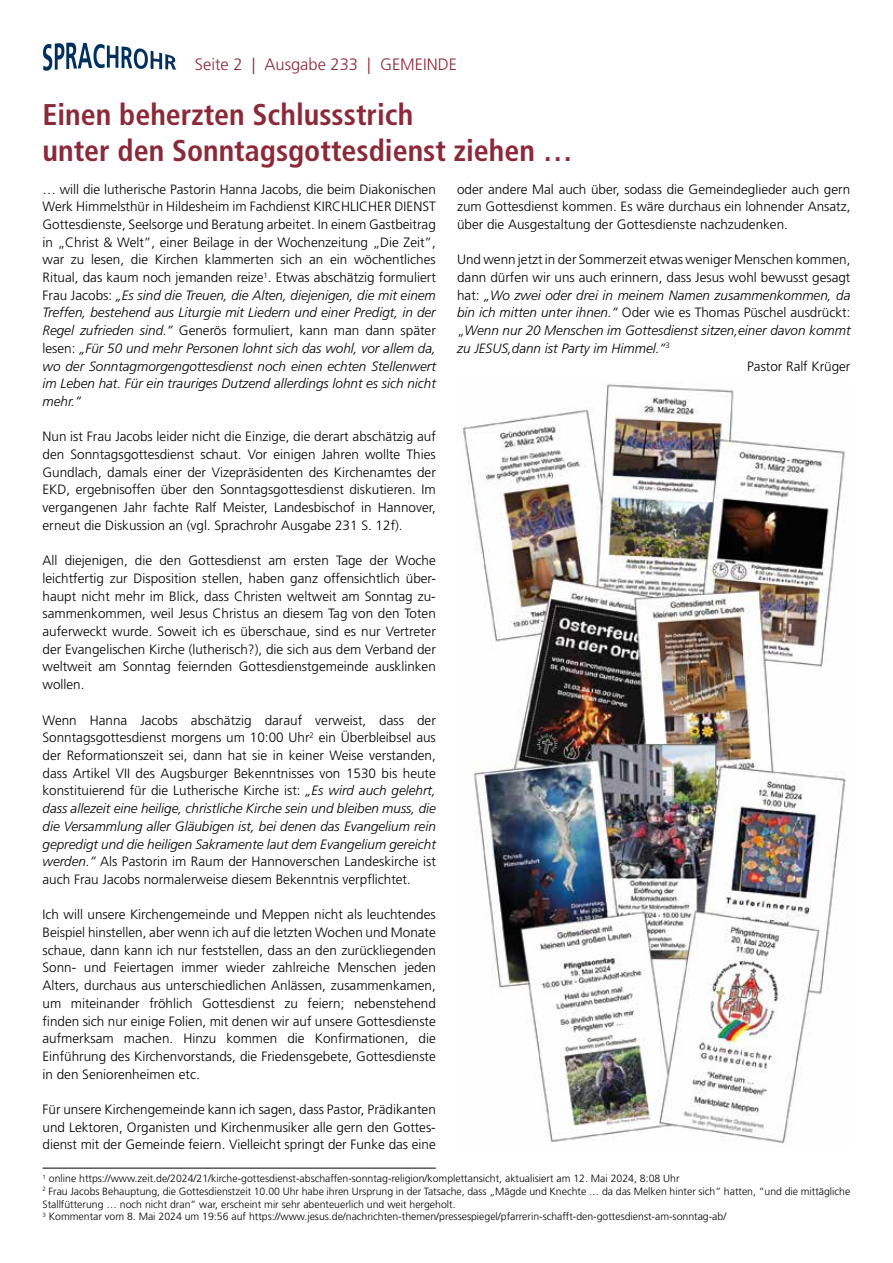
<style>
.page{position:relative;width:893px;height:1263px;background:#fff}
.page>*{position:absolute;margin:0;border:0;box-sizing:border-box;transform-origin:0 0}
.t1{font:700 condensed 30px/36px "Frutiger LT Pro";color:#8b2939}
.t2{font:300 16.5px "Frutiger LT Pro";color:#8b2939}
.t3{font:300 13.5px/17.7px "Frutiger LT Pro";color:#000;text-align:justify}
.t4{font:italic 300 13.5px "Frutiger LT Pro";color:#000}
.t5{font:300 10.5px/12.6px "Frutiger LT Pro";color:#000}
.s1{font-style:normal}
.s2{font-style:italic}
</style>
<div class="page">
<svg style="left:43px;top:43px;width:133px;height:28px"></svg>
<img style="left:458px;top:384px;width:388px;height:760px">
<hr style="left:43px;top:1168px;width:393px;height:1px;background:#000">
<p class="t2" style="left:195px;top:55px;width:264px">Seite 2 | Ausgabe 233 | GEMEINDE</p>
<h1 class="t1" style="left:43px;top:96px;width:532px">Einen beherzten Schlussstrich<br>unter den Sonntagsgottesdienst ziehen …</h1>
<p class="t3" style="left:457px;top:180px;width:395px">oder andere Mal auch über, sodass die Gemeindeglieder auch gern zum Gottesdienst kommen. Es wäre durchaus ein lohnender Ansatz, über die Ausgestaltung der Gottesdienste nachzudenken.</p>
<p class="t3" style="left:457px;top:251px;width:395px">Und wenn jetzt in der Sommerzeit etwas weniger Menschen kommen,</p>
<p class="t3" style="left:457px;top:269px;width:395px">dann dürfen wir uns auch erinnern, dass Jesus wohl bewusst gesagt</p>
<p class="t4" style="left:457px;top:287px;width:395px"><span class="s1">hat:</span> „Wo zwei oder drei in meinem Namen zusammenkommen, da</p>
<p class="t3" style="left:457px;top:304px;width:395px"><span class="s2">bin ich mitten unter ihnen.”</span> Oder wie es Thomas Püschel ausdrückt:</p>
<p class="t4" style="left:457px;top:323px;width:395px"><span class="s1">„</span>Wenn nur 20 Menschen im Gottesdienst sitzen,einer davon kommt</p>
<p class="t4" style="left:457px;top:340px;width:214px">zu JESUS,dann ist Party im Himmel.”<sup>3</sup></p>
<p class="t3" style="left:747px;top:357px;width:105px">Pastor Ralf Krüger</p>
<p class="t3" style="left:43px;top:180px;width:395px">… will die lutherische Pastorin Hanna Jacobs, die beim Diakonischen Werk Himmelsthür in Hildesheim im Fachdienst KIRCHLICHER DIENST Gottesdienste, Seelsorge und Beratung arbeitet. In einem Gastbeitrag in „Christ &amp; Welt”, einer Beilage in der Wochenzeitung „Die Zeit”, war zu lesen, die Kirchen klammerten sich an ein wöchentliches Ritual, das kaum noch jemanden reize<sup>1</sup>. Etwas abschätzig formuliert Frau Jacobs: <span class="s2">„Es sind die Treuen, die Alten, diejenigen, die mit einem Treffen, bestehend aus Liturgie mit Liedern und einer Predigt, in der Regel zufrieden sind.”</span> Generös formuliert, kann man dann später lesen: <span class="s2">„Für 50 und mehr Personen lohnt sich das wohl, vor allem da, wo der Sonntagmorgengottesdienst noch einen echten Stellenwert im Leben hat. Für ein trauriges Dutzend allerdings lohnt es sich nicht mehr.”</span></p>
<p class="t3" style="left:43px;top:428px;width:395px">Nun ist Frau Jacobs leider nicht die Einzige, die derart abschätzig auf den Sonntagsgottesdienst schaut. Vor einigen Jahren wollte Thies Gundlach, damals einer der Vizepräsidenten des Kirchenamtes der EKD, ergebnisoffen über den Sonntagsgottesdienst diskutieren. Im vergangenen Jahr fachte Ralf Meister, Landesbischof in Hannover, erneut die Diskussion an (vgl. Sprachrohr Ausgabe 231 S. 12f).</p>
<p class="t3" style="left:43px;top:552px;width:395px">All diejenigen, die den Gottesdienst am ersten Tage der Woche leichtfertig zur Disposition stellen, haben ganz offensichtlich über&shy;haupt nicht mehr im Blick, dass Christen weltweit am Sonntag zu&shy;sammenkommen, weil Jesus Christus an diesem Tag von den Toten auferweckt wurde. Soweit ich es überschaue, sind es nur Vertreter der Evangelischen Kirche (lutherisch?), die sich aus dem Verband der weltweit am Sonntag feiernden Gottesdienstgemeinde ausklinken wollen.</p>
<p class="t3" style="left:43px;top:711px;width:395px">Wenn Hanna Jacobs abschätzig darauf verweist, dass der Sonntagsgottesdienst morgens um 10:00 Uhr<sup>2</sup> ein Überbleibsel aus der Reformationszeit sei, dann hat sie in keiner Weise verstanden, dass Artikel VII des Augsburger Bekenntnisses von 1530 bis heute konstituierend für die Lutherische Kirche ist: <span class="s2">„Es wird auch gelehrt, dass allezeit eine heilige, christliche Kirche sein und bleiben muss, die die Versammlung aller Gläubigen ist, bei denen das Evangelium rein gepredigt und die heiligen Sakramente laut dem Evangelium gereicht werden.”</span> Als Pastorin im Raum der Hannoverschen Landeskirche ist auch Frau Jacobs normalerweise diesem Bekenntnis verpflichtet.</p>
<p class="t3" style="left:43px;top:906px;width:395px">Ich will unsere Kirchengemeinde und Meppen nicht als leuchtendes Beispiel hinstellen, aber wenn ich auf die letzten Wochen und Monate schaue, dann kann ich nur feststellen, dass an den zurückliegenden Sonn- und Feiertagen immer wieder zahlreiche Menschen jeden Alters, durchaus aus unterschiedlichen Anlässen, zusammenkamen, um miteinander fröhlich Gottesdienst zu feiern; nebenstehend finden sich nur einige Folien, mit denen wir auf unsere Gottesdienste aufmerksam machen. Hinzu kommen die Konfirmationen, die Einführung des Kirchenvorstands, die Friedensgebete, Gottesdienste in den Seniorenheimen etc.</p>
<p class="t3" style="left:43px;top:1100px;width:395px">Für unsere Kirchengemeinde kann ich sagen, dass Pastor, Prädikanten und Lektoren, Organisten und Kirchenmusiker alle gern den Gottes&shy;dienst mit der Gemeinde feiern. Vielleicht springt der Funke das eine</p>
<p class="t5" style="left:43px;top:1172px;width:809px"><sup>1</sup> online https://www.zeit.de/2024/21/kirche-gottesdienst-abschaffen-sonntag-religion/komplettansicht, aktualisiert am 12. Mai 2024, 8:08 Uhr<br><sup>2</sup> Frau Jacobs Behauptung, die Gottesdienstzeit 10.00 Uhr habe ihren Ursprung in der Tatsache, dass „Mägde und Knechte … da das Melken hinter sich” hatten, “und die mittägliche Stallfütterung … noch nicht dran” war, erscheint mir sehr abenteuerlich und weit hergeholt.<br><sup>3</sup> Kommentar vom 8. Mai 2024 um 19:56 auf https://www.jesus.de/nachrichten-themen/pressespiegel/pfarrerin-schafft-den-gottesdienst-am-sonntag-ab/</p>
</div>
